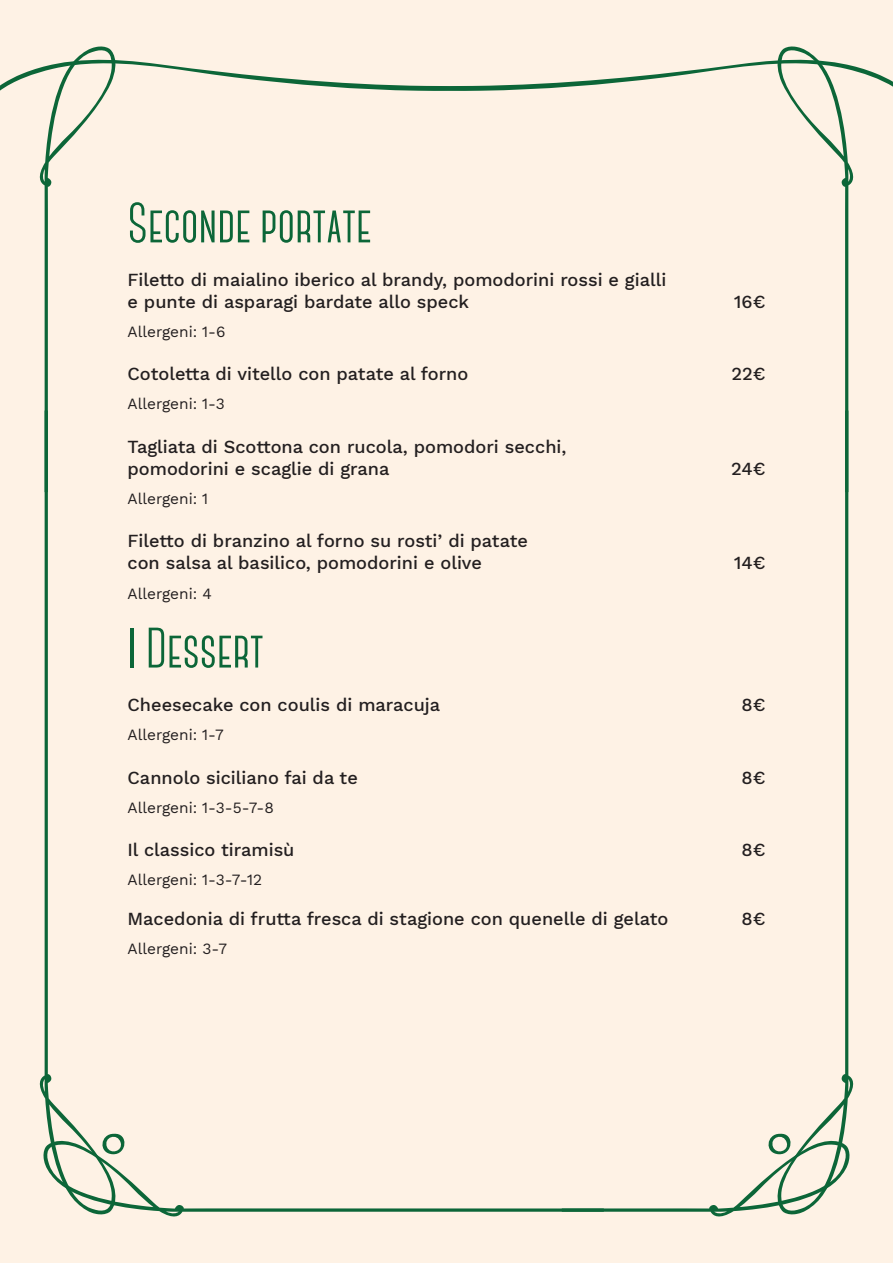
<style>
.page{position:relative;width:893px;height:1263px;background:#fef2e5}
.page>*{position:absolute;margin:0;border:0;box-sizing:border-box;transform-origin:0 0}
.t1{font:700 57px "Canter";color:#0c6638}
.t2{font:500 18.15px/21.8px "Work Sans";color:#231f20}
.t3{font:15.45px "Work Sans";color:#231f20}
</style>
<div class="page">
<svg style="left:39px;top:492px;width:43px;height:643px"></svg>
<svg style="left:0;top:46px;width:893px;height:446px"></svg>
<svg style="left:772px;top:349px;width:85px;height:783px"></svg>
<svg style="left:43px;top:1135px;width:55px;height:80px"></svg>
<svg style="left:98px;top:1132px;width:752px;height:85px"></svg>
<h1 class="t1" style="left:128px;top:195px;width:246px">Seconde portate</h1>
<p class="t2" style="left:128px;top:268px;width:540px">Filetto di maialino iberico al brandy, pomodorini rossi e gialli e punte di asparagi bardate allo speck</p>
<p class="t2" style="left:734px;top:290px;width:33px">16€</p>
<p class="t3" style="left:128px;top:320px;width:99px">Allergeni: 1-6</p>
<p class="t2" style="left:128px;top:363px;width:342px">Cotoletta di vitello con patate al forno</p>
<p class="t2" style="left:731px;top:363px;width:36px">22€</p>
<p class="t3" style="left:128px;top:392px;width:99px">Allergeni: 1-3</p>
<p class="t2" style="left:128px;top:435px;width:440px">Tagliata di Scottona con rucola, pomodori secchi, pomodorini e scaglie di grana</p>
<p class="t2" style="left:731px;top:457px;width:36px">24€</p>
<p class="t3" style="left:128px;top:487px;width:82px">Allergeni: 1</p>
<p class="t2" style="left:128px;top:529px;width:402px">Filetto di branzino al forno su rosti’ di patate con salsa al basilico, pomodorini e olive</p>
<p class="t2" style="left:734px;top:551px;width:33px">14€</p>
<p class="t3" style="left:128px;top:582px;width:86px">Allergeni: 4</p>
<h1 class="t1" style="left:128px;top:620px;width:138px">I Dessert</h1>
<p class="t2" style="left:128px;top:693px;width:314px">Cheesecake con coulis di maracuja</p>
<p class="t2" style="left:741px;top:693px;width:25px">8€</p>
<p class="t3" style="left:128px;top:723px;width:98px">Allergeni: 1-7</p>
<p class="t2" style="left:128px;top:766px;width:232px">Cannolo siciliano fai da te</p>
<p class="t2" style="left:741px;top:766px;width:25px">8€</p>
<p class="t3" style="left:128px;top:796px;width:148px">Allergeni: 1-3-5-7-8</p>
<p class="t2" style="left:128px;top:838px;width:168px">Il classico tiramisù</p>
<p class="t2" style="left:741px;top:838px;width:25px">8€</p>
<p class="t3" style="left:128px;top:868px;width:136px">Allergeni: 1-3-7-12</p>
<p class="t2" style="left:128px;top:907px;width:542px">Macedonia di frutta fresca di stagione con quenelle di gelato</p>
<p class="t2" style="left:741px;top:907px;width:25px">8€</p>
<p class="t3" style="left:128px;top:937px;width:101px">Allergeni: 3-7</p>
</div>
